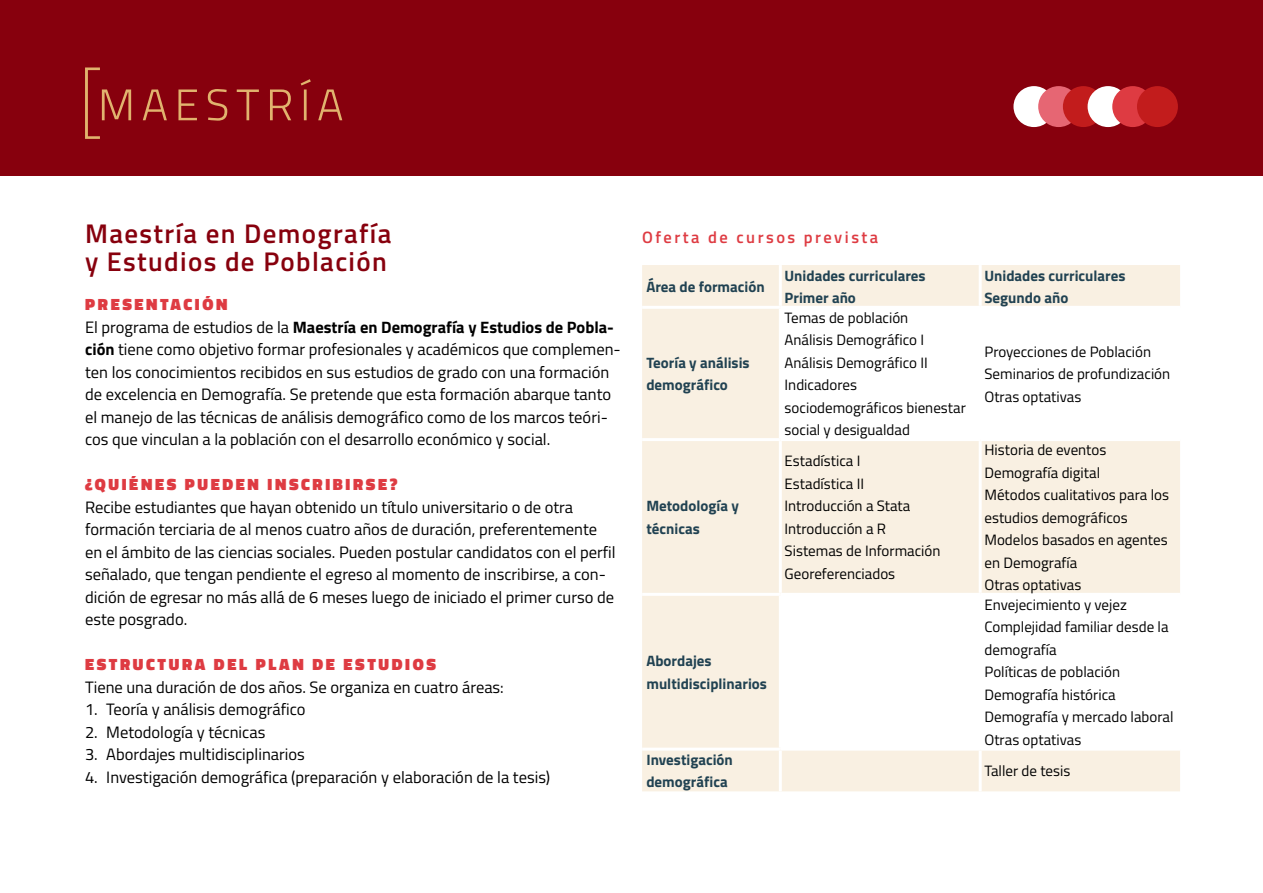
<style>
.page{position:relative;width:1263px;height:893px;background:#fff}
.page>*{position:absolute;margin:0;border:0;box-sizing:border-box;transform-origin:0 0}
.t1{font:600 27px/28.5px "Titillium";letter-spacing:.05em;color:#87000d}
.t2{font:16.5px/22.5px "Titillium";color:#000}
.t3{font:900 16.5px "Titillium";letter-spacing:.16em;color:#de3b42}
.t4{font:600 16.5px "Titillium";letter-spacing:.15em;color:#de3b42}
.t5{font:15px/22.5px "Titillium";color:#000}
.t6{font:700 15px/22.5px "Titillium";color:#214252}
.s1{font-weight:900;color:#de3b42}
.s2{font-weight:700}
</style>
<div class="page">
<div style="left:0;top:0;width:1263px;height:175px;background:#87000d"></div>
<svg style="left:143px;top:89px;width:24px;height:31px"></svg>
<svg style="left:178px;top:89px;width:19px;height:31px"></svg>
<svg style="left:208px;top:89px;width:19px;height:32px"></svg>
<svg style="left:237px;top:89px;width:22px;height:31px"></svg>
<svg style="left:270px;top:89px;width:21px;height:31px"></svg>
<svg style="left:301px;top:79px;width:10px;height:41px"></svg>
<svg style="left:318px;top:89px;width:24px;height:31px"></svg>
<svg style="left:85px;top:67px;width:46px;height:72px"></svg>
<div style="left:1013px;top:86px;width:41px;height:41px;background:#fff;border-radius:50%"></div>
<div style="left:1038px;top:86px;width:41px;height:41px;background:#e66673;border-radius:50%"></div>
<div style="left:1063px;top:86px;width:41px;height:41px;background:#c21c1c;border-radius:50%"></div>
<div style="left:1087px;top:86px;width:41px;height:41px;background:#fff;border-radius:50%"></div>
<div style="left:1112px;top:86px;width:41px;height:41px;background:#de3b42;border-radius:50%"></div>
<div style="left:1137px;top:86px;width:41px;height:41px;background:#c21c1c;border-radius:50%"></div>
<svg style="left:642px;top:265px;width:538px;height:526px;fill:#f9f0e2"></svg>
<hr style="left:779px;top:265px;width:3px;height:41px;background:#fff">
<hr style="left:979px;top:265px;width:3px;height:41px;background:#fff">
<hr style="left:642px;top:306px;width:138px;height:3px;background:#fff">
<hr style="left:780px;top:306px;width:200px;height:3px;background:#fff">
<hr style="left:779px;top:309px;width:3px;height:129px;background:#fff">
<hr style="left:980px;top:306px;width:200px;height:3px;background:#fff">
<hr style="left:979px;top:309px;width:3px;height:129px;background:#fff">
<hr style="left:642px;top:438px;width:138px;height:3px;background:#fff">
<hr style="left:780px;top:438px;width:200px;height:3px;background:#fff">
<hr style="left:779px;top:441px;width:3px;height:152px;background:#fff">
<hr style="left:980px;top:438px;width:200px;height:3px;background:#fff">
<hr style="left:979px;top:441px;width:3px;height:152px;background:#fff">
<hr style="left:642px;top:593px;width:138px;height:3px;background:#fff">
<hr style="left:780px;top:593px;width:200px;height:3px;background:#fff">
<hr style="left:779px;top:596px;width:3px;height:152px;background:#fff">
<hr style="left:980px;top:593px;width:200px;height:3px;background:#fff">
<hr style="left:979px;top:596px;width:3px;height:152px;background:#fff">
<hr style="left:642px;top:748px;width:138px;height:3px;background:#fff">
<hr style="left:780px;top:748px;width:200px;height:3px;background:#fff">
<hr style="left:779px;top:751px;width:3px;height:40px;background:#fff">
<hr style="left:980px;top:748px;width:200px;height:3px;background:#fff">
<hr style="left:979px;top:751px;width:3px;height:40px;background:#fff">
<h1 class="t1" style="left:85px;top:217px;width:308px">Maestría en Demografía y Estudios de Población</h1>
<p class="t2" style="left:85px;top:292px;width:537px"><span class="s1">PRESENTACIÓN<br></span>El programa de estudios de la <span class="s2">Maestría en Demografía y Estudios de Pobla&shy;ción</span> tiene como objetivo formar profesionales y académicos que complemen&shy;ten los conocimientos recibidos en sus estudios de grado con una formación de excelencia en Demografía. Se pretende que esta formación abarque tanto el manejo de las técnicas de análisis demográfico como de los marcos teóri&shy;cos que vinculan a la población con el desarrollo económico y social.</p>
<p class="t3" style="left:85px;top:472px;width:314px">¿QUIÉNES PUEDEN INSCRIBIRSE?</p>
<p class="t2" style="left:85px;top:495px;width:532px">Recibe estudiantes que hayan obtenido un título universitario o de otra formación terciaria de al menos cuatro años de duración, preferentemente en el ámbito de las ciencias sociales. Pueden postular candidatos con el perfil señalado, que tengan pendiente el egreso al momento de inscribirse, a con&shy;dición de egresar no más allá de 6 meses luego de iniciado el primer curso de este posgrado.</p>
<p class="t3" style="left:85px;top:652px;width:352px">ESTRUCTURA DEL PLAN DE ESTUDIOS</p>
<p class="t2" style="left:85px;top:675px;width:420px">Tiene una duración de dos años. Se organiza en cuatro áreas:</p>
<p class="t2" style="left:85px;top:697px;width:222px">1. Teoría y análisis demográfico</p>
<p class="t2" style="left:85px;top:720px;width:182px">2. Metodología y técnicas</p>
<p class="t2" style="left:85px;top:742px;width:221px">3. Abordajes multidisciplinarios</p>
<p class="t2" style="left:85px;top:765px;width:467px">4. Investigación demográfica (preparación y elaboración de la tesis)</p>
<p class="t4" style="left:642px;top:224px;width:238px">Oferta de cursos prevista</p>
<p class="t6" style="left:646px;top:275px;width:120px">Área de formación</p>
<p class="t6" style="left:784px;top:263px;width:143px">Unidades curriculares<br>Primer año</p>
<p class="t6" style="left:984px;top:263px;width:143px">Unidades curriculares<br>Segundo año</p>
<p class="t6" style="left:646px;top:351px;width:105px">Teoría y análisis demográfico</p>
<p class="t6" style="left:646px;top:494px;width:94px">Metodología y técnicas</p>
<p class="t6" style="left:646px;top:649px;width:122px">Abordajes multidisciplinarios</p>
<p class="t5" style="left:785px;top:306px;width:183px">Temas de población<br>Análisis Demográfico I<br>Análisis Demográfico II<br>Indicadores sociodemográficos bienestar social y desigualdad</p>
<p class="t5" style="left:984px;top:339px;width:187px">Proyecciones de Población<br>Seminarios de profundización<br>Otras optativas</p>
<p class="t5" style="left:785px;top:449px;width:157px">Estadística I<br>Estadística II<br>Introducción a Stata<br>Introducción a R<br>Sistemas de Información<br>Georeferenciados</p>
<p class="t5" style="left:984px;top:438px;width:186px">Historia de eventos<br>Demografía digital<br>Métodos cualitativos para los estudios demográficos<br>Modelos basados en agentes en Demografía<br>Otras optativas</p>
<p class="t5" style="left:984px;top:593px;width:191px">Envejecimiento y vejez<br>Complejidad familiar desde la demografía<br>Políticas de población<br>Demografía histórica<br>Demografía y mercado laboral<br>Otras optativas</p>
<p class="t6" style="left:646px;top:747px;width:88px">Investigación demográfica</p>
<p class="t5" style="left:984px;top:759px;width:87px">Taller de tesis</p>
</div>
